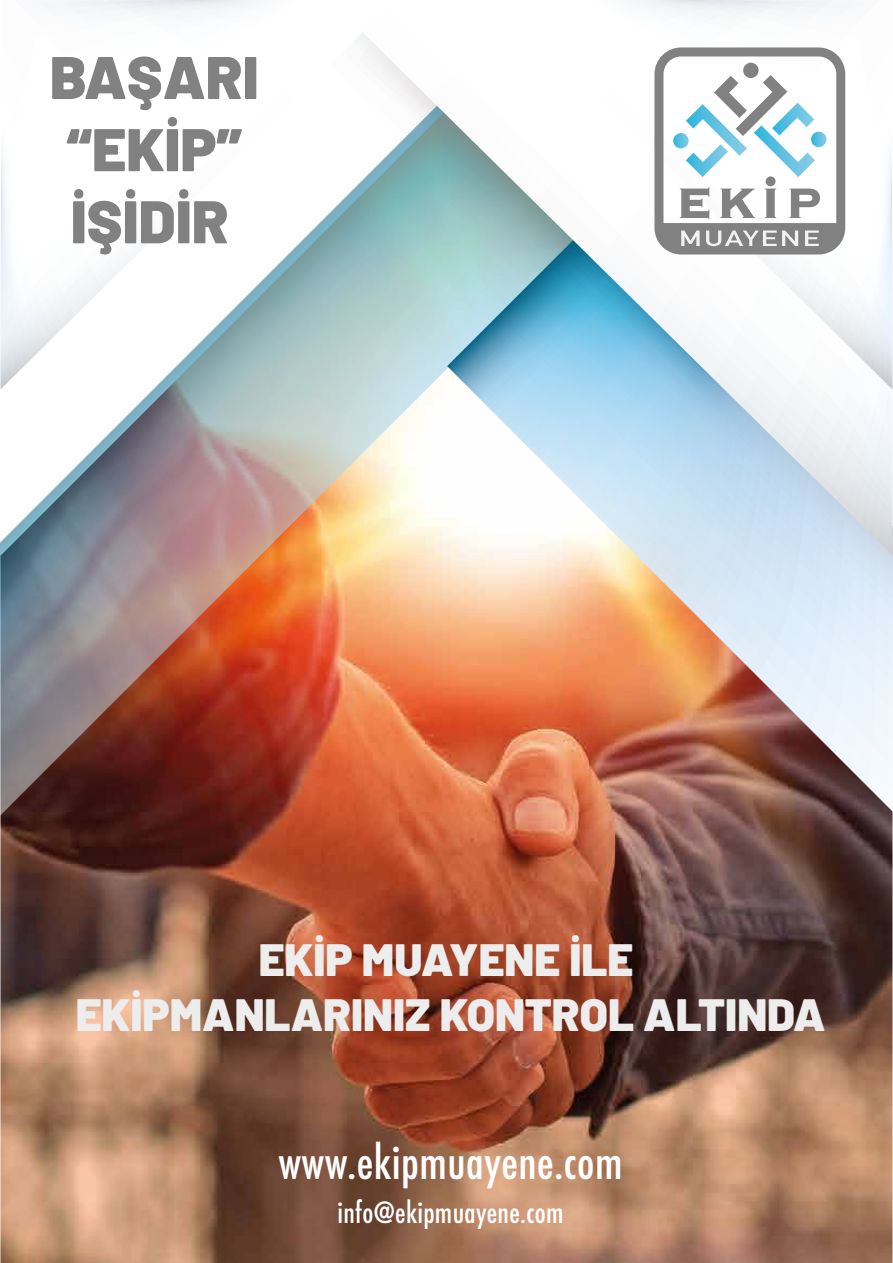
<style>
.page{position:relative;width:893px;height:1263px;background:#fff}
.page>*{position:absolute;margin:0;border:0;box-sizing:border-box;transform-origin:0 0}
.t1{font:900 45.45px/54.4px "Barlow";color:#ededed;text-align:center}
.t2{font:500 condensed 45px "Futura";letter-spacing:.01em;color:#fff}
.t3{font:500 condensed 28.5px "Futura";letter-spacing:.01em;color:#fff}
</style>
<div class="page">
<img style="left:0;top:822px;width:892px;height:441px">
<img style="left:0;top:390px;width:575px;height:439px">
<img style="left:447px;top:555px;width:445px;height:267px">
<svg style="left:330px;top:65px;width:562px;height:490px"></svg>
<svg style="left:498px;top:0;width:394px;height:390px"></svg>
<svg style="left:0;top:0;width:395px;height:390px"></svg>
<svg style="left:673px;top:133px;width:16px;height:15px"></svg>
<div style="left:743px;top:63px;width:16px;height:15px;background:#818181;border-radius:50%"></div>
<svg style="left:686px;top:75px;width:129px;height:102px"></svg>
<svg style="left:811px;top:132px;width:15px;height:15px"></svg>
<div style="left:766px;top:176px;width:9px;height:10px;background:#818181;border-radius:50%"></div>
<div style="left:654px;top:47px;width:191px;height:207px;border:9px solid #818181;border-radius:22px"></div>
<svg style="left:659px;top:187px;width:182px;height:63px"></svg>
<svg style="left:52px;top:56px;width:189px;height:55px"></svg>
<div style="left:245px;top:57px;width:11px;height:42px;background:#818181"></div>
<svg style="left:66px;top:117px;width:176px;height:54px"></svg>
<svg style="left:73px;top:189px;width:154px;height:67px"></svg>
<p class="t1" style="left:76px;top:933px;width:751px">EKİP MUAYENE İLE<br>EKİPMANLARINIZ KONTROL ALTINDA</p>
<p class="t2" style="left:278px;top:1134px;width:346px">www.ekipmuayene.com</p>
<p class="t3" style="left:337px;top:1194px;width:228px">info@ekipmuayene.com</p>
</div>
